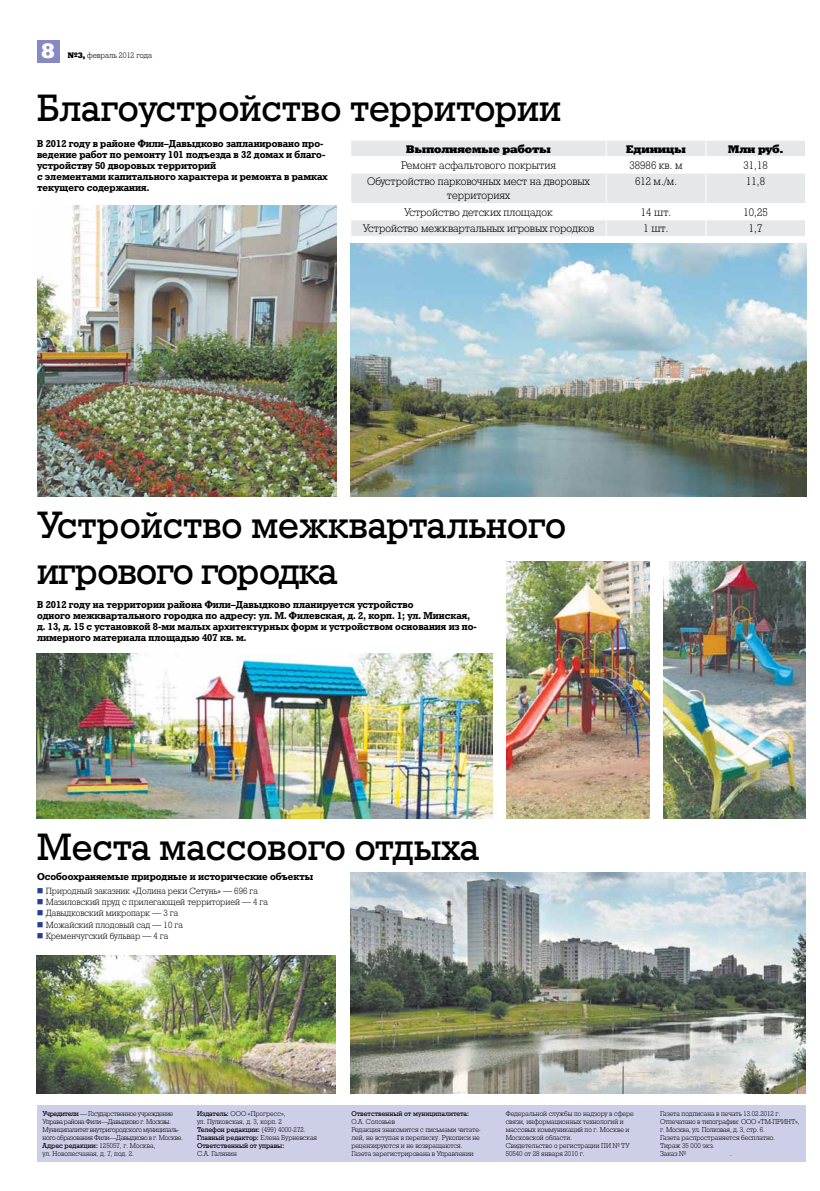
<style>
.page{position:relative;width:820px;height:1191px;background:#fff}
.page>*{position:absolute;margin:0;border:0;box-sizing:border-box;transform-origin:0 0}
.t1{font:38px/45.6px "Geo Slb 712 Medium CBT";color:#000}
.t2{font:21px "Geo Slb 712 XBCBT";color:#fff}
.t3{font:11px/14px "Geo Slb 712 Light CBT";color:#000;text-align:center}
.t4{font:11px "Geo Slb 712 XBCBT";color:#000}
.t5{font:10px/11px "Geo Slb 712 Bold CBT";color:#000}
.t6{font:9px "Geo Slb 712 Light CBT";color:#000}
.t7{font:8px "Geo Slb 712 Light CBT";color:#000}
.t8{font:7px/8px "Geo Slb 712 Light CBT";color:#000}
.t9{font:7px/8px "Geo Slb 712 Light CBT";letter-spacing:-.04em;color:#000}
.t10{font:7px/8px "Geo Slb 712 Medium CBT";color:#000}
.s1{font-family:"Geo Slb 712 XBCBT"}
.s2{color:#25408f}
.s3{font-family:"Geo Slb 712 Medium CBT"}
.s4{font-family:"Geo Slb 712 Light CBT"}
</style>
<div class="page">
<div style="left:37px;top:41px;width:22px;height:22px;background:#8689c3"></div>
<img style="left:37px;top:206px;width:299px;height:290px">
<img style="left:350px;top:244px;width:455px;height:252px">
<svg style="left:351px;top:141px;width:453px;height:95px;fill:#e6e7e8"></svg>
<hr style="left:350px;top:156px;width:256px;height:1px;background:#fff">
<hr style="left:606px;top:156px;width:99px;height:1px;background:#fff">
<hr style="left:705px;top:156px;width:100px;height:1px;background:#fff">
<hr style="left:350px;top:173px;width:256px;height:1px;background:#fff">
<hr style="left:606px;top:173px;width:99px;height:1px;background:#fff">
<hr style="left:705px;top:173px;width:100px;height:1px;background:#fff">
<hr style="left:350px;top:203px;width:256px;height:1px;background:#fff">
<hr style="left:606px;top:203px;width:99px;height:1px;background:#fff">
<hr style="left:705px;top:203px;width:100px;height:1px;background:#fff">
<hr style="left:350px;top:219px;width:256px;height:1px;background:#fff">
<hr style="left:606px;top:219px;width:99px;height:1px;background:#fff">
<svg style="left:605px;top:141px;width:1px;height:95px"></svg>
<hr style="left:705px;top:219px;width:100px;height:1px;background:#fff">
<svg style="left:705px;top:141px;width:1px;height:95px"></svg>
<svg style="left:804px;top:141px;width:1px;height:95px"></svg>
<img style="left:506px;top:562px;width:143px;height:256px">
<img style="left:37px;top:654px;width:455px;height:164px">
<img style="left:350px;top:872px;width:455px;height:221px">
<img style="left:37px;top:956px;width:299px;height:137px">
<img style="left:663px;top:562px;width:142px;height:256px">
<svg style="left:36px;top:816px;width:447px;height:3px"></svg>
<div style="left:37px;top:1105px;width:768px;height:56px;background:#cdcee8"></div>
<h2 class="t2" style="left:42px;top:38px;width:15px">8</h2>
<p class="t7" style="left:68px;top:51px;width:86px"><span class="s1">№3,</span> февраль 2012 года</p>
<h1 class="t1" style="left:37px;top:84px;width:525px">Благоустройство территории</h1>
<h3 class="t5" style="left:37px;top:138px;width:292px">В 2012 году в районе Фили–Давыдково запланировано про&shy;ведение работ по ремонту 101 подъезда в 32 домах и благо&shy;устройству 50 дворовых территорий<br>с элементами капитального характера и ремонта в рамках текущего содержания.</h3>
<h3 class="t4" style="left:406px;top:142px;width:146px">Выполняемые работы</h3>
<h3 class="t4" style="left:626px;top:142px;width:61px">Единицы</h3>
<h3 class="t4" style="left:728px;top:142px;width:56px">Млн руб.</h3>
<h3 class="t3" style="left:401px;top:158px;width:156px">Ремонт асфальтового покрытия</h3>
<h3 class="t3" style="left:629px;top:158px;width:54px">38986 кв. м</h3>
<h3 class="t3" style="left:743px;top:158px;width:26px">31,18</h3>
<h3 class="t3" style="left:367px;top:175px;width:224px">Обустройство парковочных мест на дворовых территориях</h3>
<h3 class="t3" style="left:634px;top:175px;width:43px">612 м./м.</h3>
<h3 class="t3" style="left:746px;top:175px;width:20px">11,8</h3>
<h3 class="t3" style="left:404px;top:205px;width:150px">Устройство детских площадок</h3>
<h3 class="t3" style="left:640px;top:205px;width:32px">14 шт.</h3>
<h3 class="t3" style="left:743px;top:205px;width:26px">10,25</h3>
<h3 class="t3" style="left:362px;top:221px;width:233px">Устройство межквартальных игровых городков</h3>
<h3 class="t3" style="left:643px;top:221px;width:26px">1 шт.</h3>
<h3 class="t3" style="left:748px;top:221px;width:15px">1,7</h3>
<h1 class="t1" style="left:37px;top:502px;width:530px">Устройство межквартального игрового городка</h1>
<p class="t5" style="left:37px;top:599px;width:441px">В 2012 году на территории района Фили–Давыдково планируется устройство<br>одного межквартального городка по адресу: ул. М. Филевская, д. 2, корп. 1; ул. Минская, д. 13, д. 15 с установкой 8-ми малых архитектурных форм и устройством основания из по&shy;лимерного материала площадью 407 кв. м.</p>
<h1 class="t1" style="left:37px;top:824px;width:443px">Места массового отдыха</h1>
<p class="t6" style="left:37px;top:886px;width:222px"><span class="s2">■</span> Природный заказник «Долина реки Сетунь» — 696 га</p>
<p class="t6" style="left:37px;top:897px;width:232px"><span class="s2">■</span> Мазиловский пруд с прилегающей территорией — 4 га</p>
<p class="t6" style="left:37px;top:908px;width:143px"><span class="s2">■</span> Давыдковский микропарк — 3 га</p>
<p class="t6" style="left:37px;top:919px;width:147px"><span class="s2">■</span> Можайский плодовый сад — 10 га</p>
<p class="t6" style="left:37px;top:930px;width:133px"><span class="s2">■</span> Кременчугский бульвар — 4 га</p>
<h3 class="t5" style="left:37px;top:871px;width:277px">Особоохраняемые природные и исторические объекты</h3>
<p class="t9" style="left:43px;top:1109px;width:141px"><span class="s3">Учредители</span> — Государственное учреждение Управа района Фили—Давыдково г. Москвы.<br>Муниципалитет внутригородского муниципаль&shy;ного образования Фили—Давыдково в г. Москве.<br><span class="s3">Адрес редакции:</span> 125057, г. Москва,<br>ул. Новопесчаная, д. 7, под. 2.</p>
<p class="t10" style="left:197px;top:1109px;width:40px">Издатель: <span class="s4">ООО</span></p>
<p class="t8" style="left:197px;top:1109px;width:90px;text-indent:51px">«Прогресс», ул. Пулковская, д. 3, корп. 2</p>
<p class="t10" style="left:197px;top:1125px;width:121px">Телефон редакции: <span class="s4">(499) 4000-272.<br></span>Главный редактор: <span class="s4">Елена Бурневская<br></span>Ответственный от управы:</p>
<p class="t8" style="left:197px;top:1149px;width:41px">С.А. Галянин</p>
<p class="t10" style="left:351px;top:1109px;width:119px">Ответственный от муниципалитета:</p>
<p class="t8" style="left:351px;top:1117px;width:131px">О.А. Соловьев<br>Редакция знакомится с письмами читате&shy;лей, не вступая в переписку. Рукописи не рецензируются и не возвращаются.<br>Газета зарегистрирована в Управлении</p>
<p class="t8" style="left:505px;top:1109px;width:129px">Федеральной службы по надзору в сфере связи, информационных технологий и массовых коммуникаций по г. Москве и<br>Московской области.<br>Свидетельство о регистрации ПИ № ТУ<br>50540 от 28 января 2010 г.</p>
<p class="t8" style="left:659px;top:1109px;width:122px">Газета подписана в печать 13.02.2012 г.<br>Отпечатано в типографии: ООО</p>
<p class="t8" style="left:659px;top:1117px;width:141px;text-indent:98px">«ТМ-ПРИНТ», г. Москва, ул. Полковая, д. 3, стр. 6.<br>Газета распространяется бесплатно.<br>Тираж 35 000 экз.<br>Заказ №</p>
<p class="t8" style="left:729px;top:1149px;width:3px">.</p>
</div>
